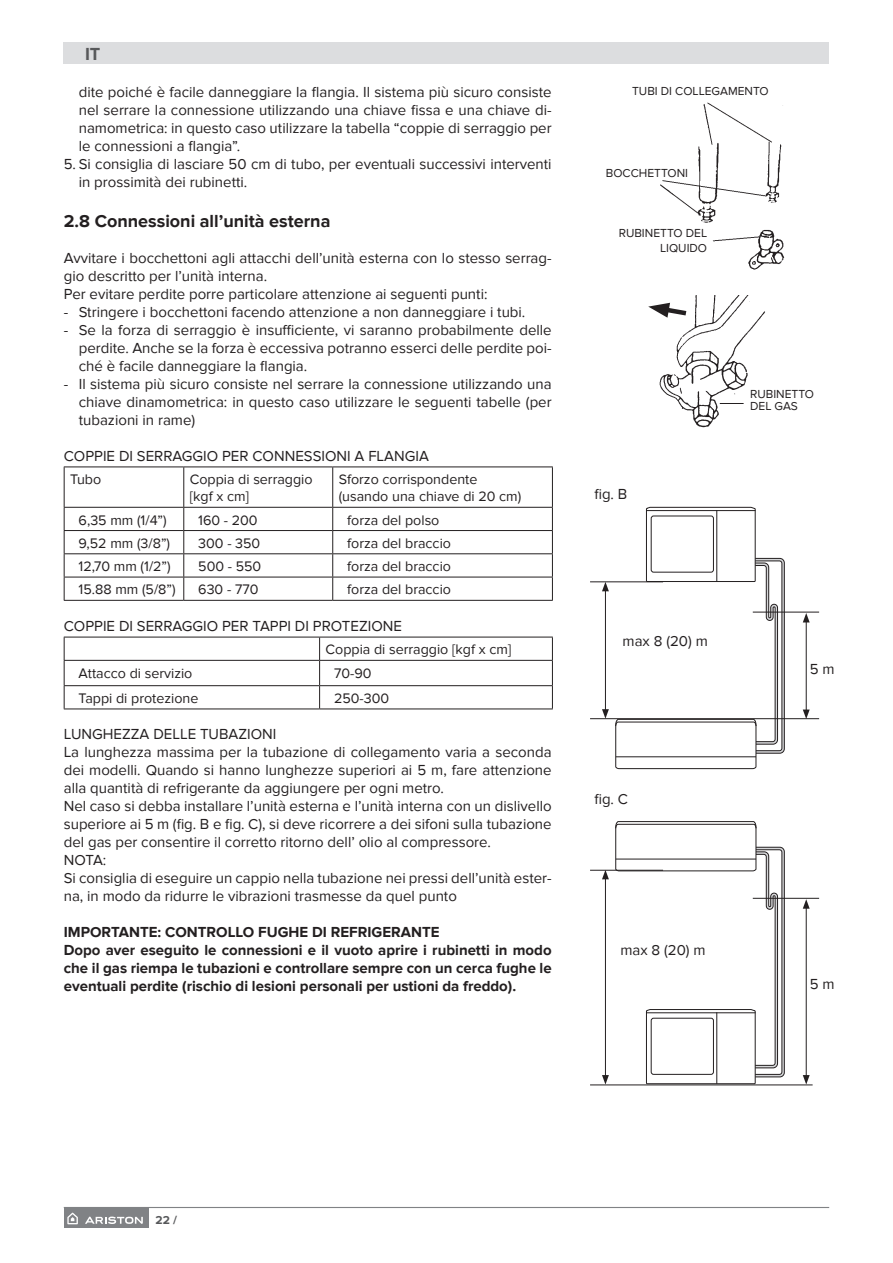
<style>
.page{position:relative;width:893px;height:1263px;background:#fff}
.page>*{position:absolute;margin:0;border:0;box-sizing:border-box;transform-origin:0 0}
.t1{font:700 18px "Proxima Nova";color:#231f20}
.t2{font:700 18px "Proxima Nova";color:#57585a}
.t3{font:15px/18px "Proxima Nova";color:#231f20;text-align:justify}
.t4{font:700 15px/18px "Proxima Nova";color:#231f20;text-align:justify}
.t5{font:14.25px/17.1px "Proxima Nova";color:#231f20}
.t6{font:12px "Proxima Nova";color:#231f20}
.t7{font:700 12px "Proxima Nova";color:#57585a}
</style>
<div class="page">
<div style="left:64px;top:43px;width:765px;height:21px;background:#dcdddf"></div>
<hr style="left:64px;top:1207px;width:765px;height:1px;background:#808285">
<div style="left:64px;top:1207px;width:84px;height:20px;background:#808285"></div>
<svg style="left:67px;top:1212px;width:11px;height:12px"></svg>
<svg style="left:85px;top:1216px;width:58px;height:8px"></svg>
<img style="left:660px;top:102px;width:125px;height:168px">
<img style="left:659px;top:295px;width:106px;height:133px">
<svg style="left:648px;top:303px;width:43px;height:15px"></svg>
<svg style="left:720px;top:403px;width:24px;height:1px"></svg>
<hr style="left:64px;top:466px;width:120px;height:1px;background:#231f20">
<hr style="left:64px;top:467px;width:1px;height:40px;background:#231f20">
<hr style="left:184px;top:466px;width:149px;height:1px;background:#231f20">
<hr style="left:183px;top:467px;width:1px;height:40px;background:#231f20">
<hr style="left:333px;top:466px;width:220px;height:1px;background:#231f20">
<hr style="left:332px;top:467px;width:1px;height:40px;background:#231f20">
<hr style="left:552px;top:467px;width:1px;height:40px;background:#231f20">
<hr style="left:64px;top:507px;width:120px;height:1px;background:#231f20">
<hr style="left:184px;top:507px;width:149px;height:1px;background:#231f20">
<hr style="left:333px;top:507px;width:220px;height:1px;background:#231f20">
<hr style="left:64px;top:530px;width:120px;height:1px;background:#231f20">
<hr style="left:184px;top:530px;width:149px;height:1px;background:#231f20">
<hr style="left:333px;top:530px;width:220px;height:1px;background:#231f20">
<hr style="left:64px;top:553px;width:120px;height:1px;background:#231f20">
<hr style="left:184px;top:553px;width:149px;height:1px;background:#231f20">
<hr style="left:333px;top:553px;width:220px;height:1px;background:#231f20">
<hr style="left:64px;top:577px;width:120px;height:1px;background:#231f20">
<svg style="left:64px;top:508px;width:1px;height:92px"></svg>
<hr style="left:184px;top:577px;width:149px;height:1px;background:#231f20">
<svg style="left:183px;top:508px;width:1px;height:92px"></svg>
<hr style="left:333px;top:577px;width:220px;height:1px;background:#231f20">
<svg style="left:332px;top:508px;width:1px;height:92px"></svg>
<svg style="left:552px;top:508px;width:1px;height:92px"></svg>
<hr style="left:64px;top:600px;width:120px;height:1px;background:#231f20">
<hr style="left:184px;top:600px;width:149px;height:1px;background:#231f20">
<hr style="left:333px;top:600px;width:220px;height:1px;background:#231f20">
<hr style="left:64px;top:637px;width:256px;height:1px;background:#231f20">
<hr style="left:320px;top:637px;width:233px;height:1px;background:#231f20">
<hr style="left:64px;top:660px;width:256px;height:1px;background:#231f20">
<hr style="left:320px;top:660px;width:233px;height:1px;background:#231f20">
<hr style="left:64px;top:685px;width:256px;height:1px;background:#231f20">
<svg style="left:64px;top:637px;width:1px;height:71px"></svg>
<hr style="left:320px;top:685px;width:233px;height:1px;background:#231f20">
<svg style="left:319px;top:637px;width:1px;height:71px"></svg>
<svg style="left:552px;top:637px;width:1px;height:71px"></svg>
<hr style="left:64px;top:708px;width:256px;height:1px;background:#231f20">
<hr style="left:320px;top:708px;width:233px;height:1px;background:#231f20">
<div style="left:646px;top:508px;width:109px;height:74px;background:#fff;border:1px solid #231f20"></div>
<hr style="left:646px;top:510px;width:109px;height:1px;background:#231f20">
<svg style="left:646px;top:507px;width:109px;height:2px"></svg>
<hr style="left:716px;top:510px;width:1px;height:71px;background:#231f20">
<div style="left:651px;top:516px;width:63px;height:56px;border:1px solid #231f20;border-radius:2px"></div>
<svg style="left:615px;top:558px;width:170px;height:211px"></svg>
<hr style="left:616px;top:756px;width:140px;height:1px;background:#231f20">
<hr style="left:590px;top:581px;width:73px;height:1px;background:#231f20">
<hr style="left:590px;top:718px;width:229px;height:1px;background:#231f20">
<hr style="left:753px;top:612px;width:66px;height:1px;background:#231f20">
<hr style="left:605px;top:589px;width:1px;height:122px;background:#231f20">
<svg style="left:602px;top:582px;width:7px;height:9px"></svg>
<svg style="left:602px;top:709px;width:7px;height:10px"></svg>
<hr style="left:806px;top:620px;width:1px;height:92px;background:#231f20">
<svg style="left:803px;top:613px;width:7px;height:9px"></svg>
<svg style="left:803px;top:709px;width:7px;height:10px"></svg>
<div style="left:646px;top:1010px;width:109px;height:74px;background:#fff;border:1px solid #231f20"></div>
<hr style="left:716px;top:1012px;width:1px;height:71px;background:#231f20">
<svg style="left:615px;top:821px;width:170px;height:256px"></svg>
<hr style="left:616px;top:859px;width:140px;height:1px;background:#231f20">
<hr style="left:590px;top:870px;width:73px;height:1px;background:#231f20">
<hr style="left:590px;top:1084px;width:223px;height:1px;background:#231f20">
<hr style="left:753px;top:898px;width:66px;height:1px;background:#231f20">
<hr style="left:605px;top:877px;width:1px;height:200px;background:#231f20">
<svg style="left:602px;top:870px;width:7px;height:9px"></svg>
<svg style="left:602px;top:1075px;width:7px;height:9px"></svg>
<hr style="left:806px;top:906px;width:1px;height:171px;background:#231f20">
<svg style="left:803px;top:899px;width:7px;height:10px"></svg>
<svg style="left:803px;top:1075px;width:7px;height:9px"></svg>
<p class="t2" style="left:85px;top:44px;width:17px">IT</p>
<p class="t3" style="left:79px;top:83px;width:474px">dite poiché è facile danneggiare la flangia. Il sistema più sicuro consiste nel serrare la connessione utilizzando una chiave fissa e una chiave di&shy;namometrica: in questo caso utilizzare la tabella “coppie di serraggio per le connessioni a flangia”.</p>
<p class="t3" style="left:79px;top:155px;width:474px;text-indent:-15px">5. Si consiglia di lasciare 50 cm di tubo, per eventuali successivi interventi in prossimità dei rubinetti.</p>
<p class="t1" style="left:64px;top:210px;width:268px">2.8 Connessioni all’unità esterna</p>
<p class="t3" style="left:64px;top:249px;width:489px">Avvitare i bocchettoni agli attacchi dell’unità esterna con lo stesso serrag&shy;gio descritto per l’unità interna.</p>
<p class="t3" style="left:64px;top:285px;width:425px">Per evitare perdite porre particolare attenzione ai seguenti punti:</p>
<p class="t3" style="left:64px;top:303px;width:463px">- Stringere i bocchettoni facendo attenzione a non danneggiare i tubi.</p>
<p class="t3" style="left:79px;top:321px;width:474px;text-indent:-15px">- Se la forza di serraggio è insufficiente, vi saranno probabilmente delle perdite. Anche se la forza è eccessiva potranno esserci delle perdite poi&shy;ché è facile danneggiare la flangia.</p>
<p class="t3" style="left:79px;top:375px;width:474px;text-indent:-15px">- Il sistema più sicuro consiste nel serrare la connessione utilizzando una chiave dinamometrica: in questo caso utilizzare le seguenti tabelle (per tubazioni in rame)</p>
<p class="t3" style="left:64px;top:447px;width:367px">COPPIE DI SERRAGGIO PER CONNESSIONI A FLANGIA</p>
<p class="t5" style="left:70px;top:471px;width:33px">Tubo</p>
<p class="t5" style="left:190px;top:471px;width:124px">Coppia di serraggio</p>
<p class="t5" style="left:190px;top:488px;width:61px">[kgf x cm]</p>
<p class="t5" style="left:339px;top:471px;width:184px">Sforzo corrispondente (usando una chiave di 20 cm)</p>
<p class="t5" style="left:79px;top:511px;width:90px">6,35 mm (1/4”)</p>
<p class="t5" style="left:198px;top:511px;width:61px">160 - 200</p>
<p class="t5" style="left:347px;top:511px;width:94px">forza del polso</p>
<p class="t5" style="left:79px;top:535px;width:93px">9,52 mm (3/8”)</p>
<p class="t5" style="left:198px;top:535px;width:64px">300 - 350</p>
<p class="t5" style="left:347px;top:535px;width:105px">forza del braccio</p>
<p class="t5" style="left:79px;top:558px;width:94px">12,70 mm (1/2”)</p>
<p class="t5" style="left:198px;top:558px;width:65px">500 - 550</p>
<p class="t5" style="left:347px;top:558px;width:105px">forza del braccio</p>
<p class="t5" style="left:79px;top:581px;width:98px">15.88 mm (5/8”)</p>
<p class="t5" style="left:198px;top:581px;width:62px">630 - 770</p>
<p class="t5" style="left:347px;top:581px;width:105px">forza del braccio</p>
<p class="t3" style="left:64px;top:617px;width:340px">COPPIE DI SERRAGGIO PER TAPPI DI PROTEZIONE</p>
<p class="t5" style="left:326px;top:641px;width:187px">Coppia di serraggio [kgf x cm]</p>
<p class="t5" style="left:79px;top:664px;width:115px">Attacco di servizio</p>
<p class="t5" style="left:334px;top:664px;width:39px">70-90</p>
<p class="t5" style="left:79px;top:690px;width:121px">Tappi di protezione</p>
<p class="t5" style="left:334px;top:690px;width:57px">250-300</p>
<p class="t3" style="left:64px;top:725px;width:214px">LUNGHEZZA DELLE TUBAZIONI</p>
<p class="t3" style="left:64px;top:743px;width:489px">La lunghezza massima per la tubazione di collegamento varia a seconda dei modelli. Quando si hanno lunghezze superiori ai 5 m, fare attenzione alla quantità di refrigerante da aggiungere per ogni metro.</p>
<p class="t3" style="left:64px;top:797px;width:489px">Nel caso si debba installare l’unità esterna e l’unità interna con un dislivello superiore ai 5 m (fig. B e fig. C), si deve ricorrere a dei sifoni sulla tubazione del gas per consentire il corretto ritorno dell’ olio al compressore.</p>
<p class="t3" style="left:64px;top:851px;width:44px">NOTA:</p>
<p class="t3" style="left:64px;top:869px;width:489px">Si consiglia di eseguire un cappio nella tubazione nei pressi dell’unità ester&shy;na, in modo da ridurre le vibrazioni trasmesse da quel punto</p>
<p class="t4" style="left:64px;top:924px;width:377px">IMPORTANTE: CONTROLLO FUGHE DI REFRIGERANTE</p>
<p class="t4" style="left:64px;top:942px;width:489px">Dopo aver eseguito le connessioni e il vuoto aprire i rubinetti in modo che il gas riempa le tubazioni e controllare sempre con un cerca fughe le eventuali perdite (rischio di lesioni personali per ustioni da freddo).</p>
<p class="t6" style="left:632px;top:84px;width:138px">TUBI DI COLLEGAMENTO</p>
<p class="t6" style="left:606px;top:166px;width:84px">BOCCHETTONI</p>
<p class="t6" style="left:619px;top:226px;width:90px">RUBINETTO DEL</p>
<p class="t6" style="left:660px;top:241px;width:49px">LIQUIDO</p>
<p class="t3" style="left:594px;top:485px;width:34px">fig. B</p>
<p class="t6" style="left:750px;top:387px;width:65px">RUBINETTO</p>
<p class="t6" style="left:750px;top:399px;width:49px">DEL GAS</p>
<p class="t3" style="left:623px;top:632px;width:87px">max 8 (20) m</p>
<p class="t3" style="left:594px;top:790px;width:35px">fig. C</p>
<p class="t3" style="left:810px;top:660px;width:26px">5 m</p>
<p class="t3" style="left:620px;top:941px;width:87px">max 8 (20) m</p>
<p class="t3" style="left:810px;top:975px;width:26px">5 m</p>
<p class="t7" style="left:156px;top:1213px;width:23px">22 /</p>
</div>
